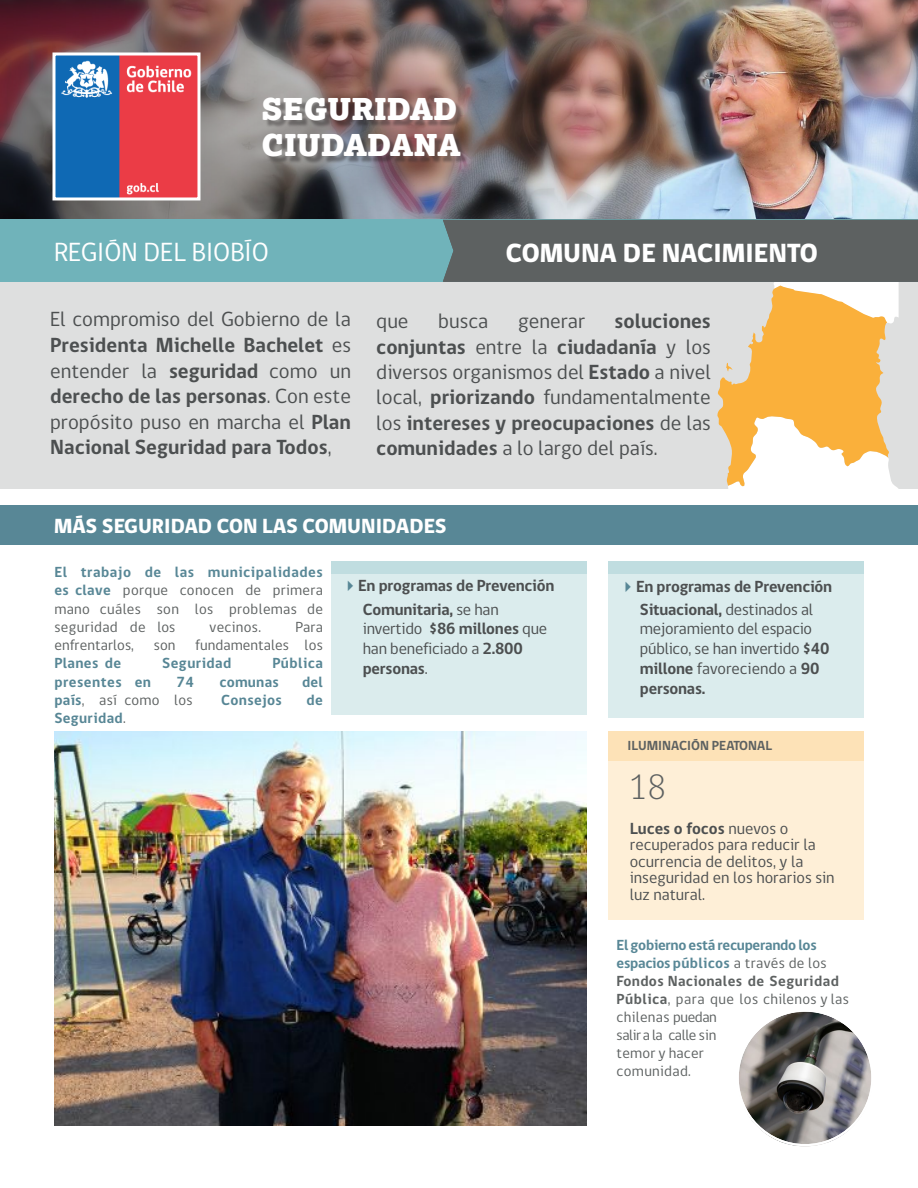
<style>
.page{position:relative;width:918px;height:1188px;background:#fff}
.page>*{position:absolute;margin:0;border:0;box-sizing:border-box;transform-origin:0 0}
.t1{font:300 36px "gob CL";color:#5d6161}
.t2{font:900 30px/36px "Lexia";color:#fff}
.t3{font:800 27px "gob CL";color:#fff}
.t4{font:27px "gob CL";color:#fff}
.t5{font:21px/25.5px "gob CL";color:#4c4f50;text-align:justify}
.t6{font:800 21px "gob CL";color:#fff}
.t7{font:16.5px/19.8px "gob CL";color:#4c4f50}
.t8{font:700 16.5px/23.2px "gob CL";letter-spacing:-.015em;color:#4c4f50}
.t9{font:15px/18px "gob CL";letter-spacing:.02em;color:#5d6161;text-align:justify}
.t10{font:700 15px "gob CL";letter-spacing:.025em;color:#578695}
.t11{font:700 13.5px "gob CL";color:#5d6161}
.s1{font-weight:700}
.s2{font-weight:700;color:#4d5051}
.s3{font-weight:700;color:#588796}
.s4{font-weight:700;color:#578695}
.s5{font-weight:400;color:#5d6161}
.s6{color:#588796}
.s7{font-weight:400}
</style>
<div class="page">
<img style="left:643px;top:0;width:275px;height:220px">
<div style="left:0;top:278px;width:918px;height:211px;background:#dedfdf"></div>
<div style="left:331px;top:561px;width:256px;height:154px;background:#dbeced"></div>
<div style="left:331px;top:561px;width:256px;height:13px;background:#c0dde0"></div>
<div style="left:608px;top:561px;width:256px;height:156px;background:#dbeced"></div>
<div style="left:608px;top:561px;width:256px;height:13px;background:#c0dde0"></div>
<div style="left:608px;top:731px;width:256px;height:189px;background:#feefd7"></div>
<div style="left:608px;top:731px;width:256px;height:30px;background:#fde2b7"></div>
<img style="left:0;top:0;width:643px;height:220px">
<img style="left:56px;top:56px;width:140px;height:140px">
<div style="left:52px;top:52px;width:148px;height:148px;border:3px solid #fff"></div>
<div style="left:265px;top:100px;width:203px;height:64px;background:#231f20;opacity:.4"></div>
<div style="left:0;top:220px;width:918px;height:62px;background:#70b3ba"></div>
<div style="left:0;top:505px;width:918px;height:39px;background:#588796"></div>
<svg style="left:443px;top:220px;width:475px;height:269px"></svg>
<img style="left:54px;top:731px;width:533px;height:394px">
<img style="left:738px;top:1012px;width:134px;height:134px;border-radius:67px">
<h2 class="t2" style="left:262px;top:90px;width:201px">SEGURIDAD<br>CIUDADANA</h2>
<p class="t4" style="left:54px;top:234px;width:216px">REGIÓN DEL BIOBÍO</p>
<p class="t3" style="left:506px;top:234px;width:313px">COMUNA DE NACIMIENTO</p>
<p class="t5" style="left:50px;top:307px;width:302px">El compromiso del Gobierno de la <span class="s1">Presidenta Michelle Bachelet</span> es entender la <span class="s1">seguridad</span> como un <span class="s2">derecho de las personas</span>. Con este propósito puso en marcha el <span class="s1">Plan Nacional Seguridad para Todos</span>,</p>
<p class="t5" style="left:376px;top:309px;width:34px">que</p>
<p class="t5" style="left:438px;top:309px;width:52px">busca</p>
<p class="t5" style="left:518px;top:309px;width:69px">generar</p>
<p class="t5" style="left:376px;top:309px;width:336px;text-indent:238px"><span class="s1">soluciones conjuntas</span> entre la <span class="s1">ciudadanía</span> y los diversos organismos del <span class="s1">Estado</span> a nivel local, <span class="s1">priorizando</span> fundamentalmente los <span class="s2">intereses y preocupaciones</span> de las <span class="s1">comunidades</span> a lo largo del país.</p>
<p class="t6" style="left:54px;top:512px;width:394px">MÁS SEGURIDAD CON LAS COMUNIDADES</p>
<p class="t9" style="left:54px;top:564px;width:270px"><span class="s3">El</span> <span class="s4">trab</span><span class="s3">ajo de las municipalidades es clave</span> porque conocen de primera mano cuáles son los problemas de seguridad de los</p>
<p class="t9" style="left:210px;top:618px;width:53px">vecinos.</p>
<p class="t9" style="left:296px;top:618px;width:29px">Para</p>
<p class="t9" style="left:54px;top:636px;width:81px">enfrentarlos,</p>
<p class="t9" style="left:154px;top:636px;width:23px">son</p>
<p class="t9" style="left:195px;top:636px;width:129px">fundamentales los</p>
<p class="t10" style="left:54px;top:653px;width:68px">Planes de</p>
<p class="t10" style="left:162px;top:653px;width:71px">Seguridad</p>
<p class="t10" style="left:272px;top:653px;width:52px">Pública</p>
<p class="t10" style="left:54px;top:671px;width:98px">presentes en</p>
<p class="t10" style="left:176px;top:671px;width:19px">74</p>
<p class="t10" style="left:219px;top:671px;width:61px">comunas</p>
<p class="t10" style="left:302px;top:671px;width:22px">del</p>
<p class="t9" style="left:54px;top:691px;width:140px"><span class="s4">país</span>, así como los</p>
<p class="t10" style="left:221px;top:689px;width:62px">Consejos</p>
<p class="t10" style="left:307px;top:689px;width:18px">de</p>
<p class="t10" style="left:54px;top:708px;width:73px">Seguridad<span class="s5">.</span></p>
<p class="t8" style="left:363px;top:575px;width:193px;text-indent:-21px"><span class="s6">✔</span>En programas de Prevención<br>Comunitaria, <span class="s7">se han</span></p>
<p class="t7" style="left:363px;top:619px;width:186px">invertido <span class="s1">$86 millones</span> que han beneficiado a <span class="s1">2.800 personas</span>.</p>
<p class="t8" style="left:620px;top:575px;width:214px;line-height:22.6px;text-align:center"><span class="s6">✔</span>En programas de Prevención<br>Situacional, <span class="s7">destinados al</span></p>
<p class="t7" style="left:640px;top:619px;width:191px">mejoramiento del espacio público, se han invertido <span class="s1">$40 millone</span> favoreciendo a <span class="s1">90 personas.</span></p>
<p class="t11" style="left:628px;top:736px;width:146px">ILUMINACIÓN PEATONAL</p>
<h1 class="t1" style="left:629px;top:762px;width:39px">18</h1>
<p class="t7" style="left:630px;top:820px;width:206px;line-height:16.5px"><span class="s1">Luces o focos</span> nuevos o recuperados para reducir la ocurrencia de delitos, y la inseguridad en los horarios sin luz natural.</p>
<p class="t9" style="left:617px;top:936px;width:234px;text-align:left"><span class="s3">El gobierno está recuperando los espacios públicos</span> a través de los<br><span class="s1">Fondos Nacionales de Seguridad<br>Pública</span>, para que los chilenos y las chilenas puedan<br>salir a la calle sin<br>temor y hacer<br>comunidad.</p>
</div>
